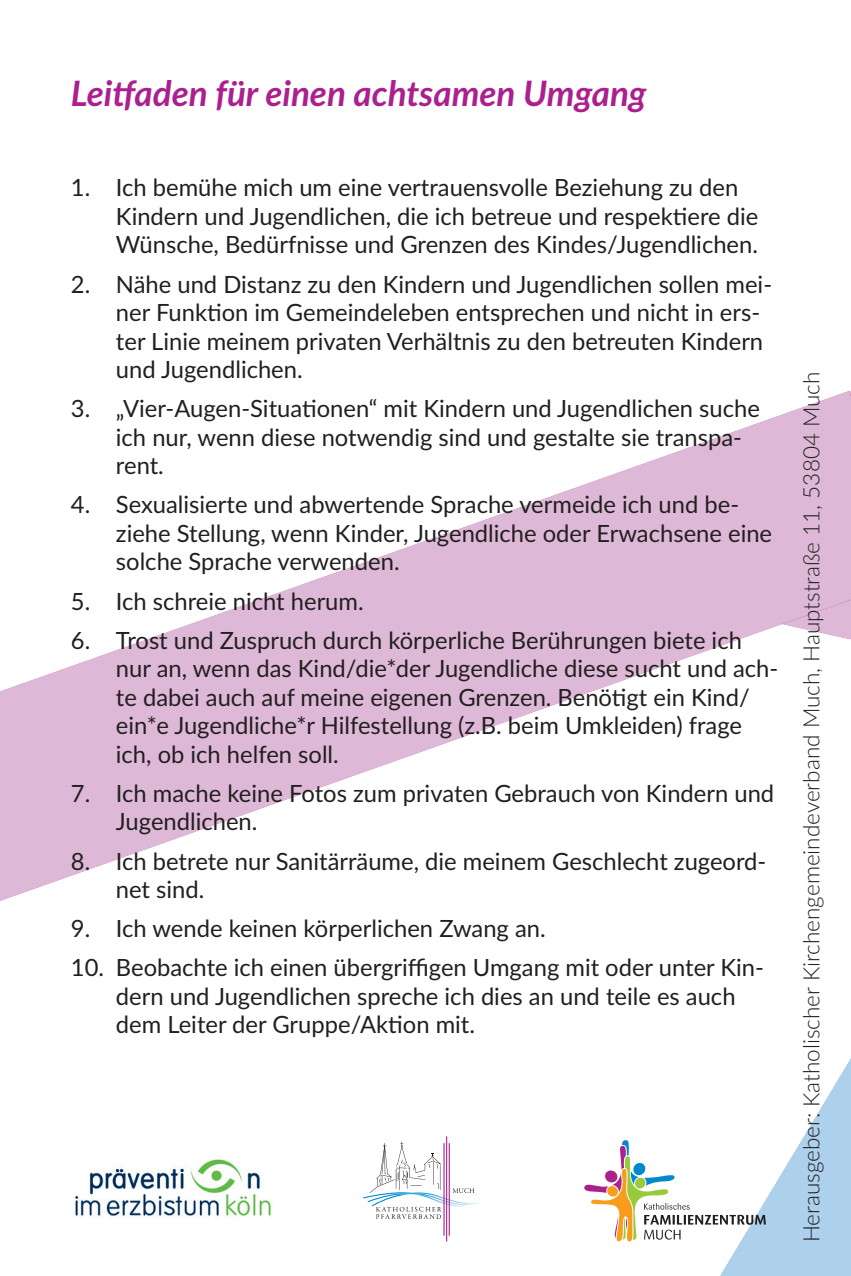
<style>
.page{position:relative;width:851px;height:1276px;background:#fff}
.page>*{position:absolute;margin:0;border:0;box-sizing:border-box;transform-origin:0 0}
.t1{font:italic 700 35px "Lato";color:#ab208e}
.t2{font:23.75px/28.5px "Lato";color:#231f20}
.t3{font:300 22.5px "Lato";color:#231f20}
</style>
<div class="page">
<svg style="left:0;top:391px;width:850px;height:510px"></svg>
<img style="left:75px;top:1159px;width:196px;height:57px">
<svg style="left:584px;top:1060px;width:266px;height:216px"></svg>
<hr style="left:0;top:0;width:1px;height:142px;background:#ab208e">
<svg style="left:370px;top:1136px;width:104px;height:105px"></svg>
<h1 class="t1" style="left:71px;top:68px;width:577px">Leitfaden für einen achtsamen Umgang</h1>
<p class="t2" style="left:116px;top:172px;width:644px;text-indent:-45px">1. Ich bemühe mich um eine vertrauensvolle Beziehung zu den<br>Kindern und Jugendlichen, die ich betreue und respektiere die<br>Wünsche, Bedürfnisse und Grenzen des Kindes/Jugendlichen.</p>
<p class="t2" style="left:116px;top:269px;width:657px;text-indent:-45px">2. Nähe und Distanz zu den Kindern und Jugendlichen sollen mei&shy;ner Funktion im Gemeindeleben entsprechen und nicht in ers&shy;ter Linie meinem privaten Verhältnis zu den betreuten Kindern und Jugendlichen.</p>
<p class="t2" style="left:116px;top:393px;width:645px;text-indent:-45px">3. „Vier-Augen-Situationen“ mit Kindern und Jugendlichen suche ich nur, wenn diese notwendig sind und gestalte sie transpa&shy;rent.</p>
<p class="t2" style="left:116px;top:489px;width:657px;text-indent:-45px">4. Sexualisierte und abwertende Sprache vermeide ich und be&shy;ziehe Stellung, wenn Kinder, Jugendliche oder Erwachsene eine solche Sprache verwenden.</p>
<p class="t2" style="left:71px;top:585px;width:294px">5. Ich schreie nicht herum.</p>
<p class="t2" style="left:116px;top:625px;width:663px;text-indent:-45px">6. Trost und Zuspruch durch körperliche Berührungen biete ich nur an, wenn das Kind/die*der Jugendliche diese sucht und ach&shy;te dabei auch auf meine eigenen Grenzen. Benötigt ein Kind/ ein*e Jugendliche*r Hilfestellung (z.B. beim Umkleiden) frage ich, ob ich helfen soll.</p>
<p class="t2" style="left:116px;top:778px;width:659px;text-indent:-45px">7. Ich mache keine Fotos zum privaten Gebrauch von Kindern und<br>Jugendlichen.</p>
<p class="t2" style="left:116px;top:845px;width:652px;text-indent:-45px">8. Ich betrete nur Sanitärräume, die meinem Geschlecht zugeord&shy;net sind.</p>
<p class="t2" style="left:71px;top:913px;width:476px">9. Ich wende keinen körperlichen Zwang an.</p>
<p class="t2" style="left:116px;top:952px;width:649px;text-indent:-45px">10. Beobachte ich einen übergriffigen Umgang mit oder unter Kin&shy;dern und Jugendlichen spreche ich dies an und teile es auch dem Leiter der Gruppe/Aktion mit.</p>
<p class="t3" style="left:795px;top:1242px;width:872px;rotate:-90deg">Herausgeber: Katholischer Kirchengemeindeverband Much, Hauptstraße 11, 53804 Much</p>
</div>
